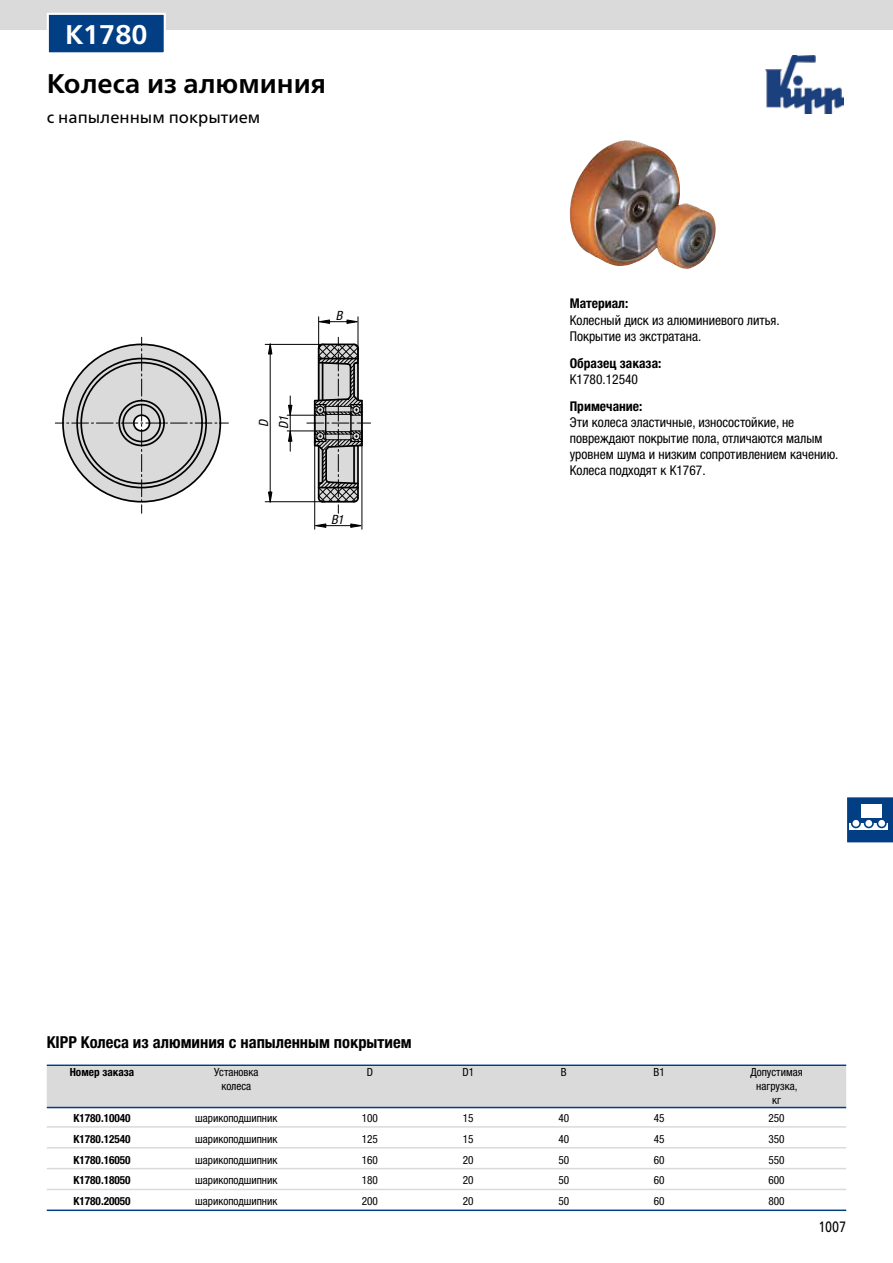
<style>
.page{position:relative;width:893px;height:1263px;background:#fff}
.page>*{position:absolute;margin:0;border:0;box-sizing:border-box;transform-origin:0 0}
.t1{font:700 27px "Frutiger Neue LTW1 G";color:#000}
.t2{font:700 27px "Frutiger Neue LTW1 G";color:#fff}
.t3{font:700 condensed 16.5px "Helvetica Neue LTW1 G";color:#000}
.t4{font:16.5px "Frutiger Neue LTW1 G";color:#000}
.t5{font:15px "Frutiger Neue LTW1 G";color:#000;scale:.81 1}
.t6{font:condensed 13.5px/16.2px "Helvetica Neue LTW1 G";color:#000}
.t7{font:700 condensed 13.5px "Helvetica Neue LTW1 G";color:#000}
.t8{font:italic condensed 12.75px/19.8px "Helvetica Neue LTW1 G";color:#000}
.t9{font:condensed 11.25px/14px "Helvetica Neue LTW1 G";color:#000;text-align:center}
.t10{font:700 condensed 11.25px "Helvetica Neue LTW1 G";color:#000}
</style>
<div class="page">
<img style="left:765px;top:55px;width:79px;height:58px">
<div style="left:0;top:0;width:893px;height:30px;background:#dadada"></div>
<svg style="left:847px;top:797px;width:46px;height:46px"></svg>
<img style="left:570px;top:140px;width:146px;height:129px">
<hr style="left:318px;top:317px;width:1px;height:44px;background:#000">
<hr style="left:358px;top:317px;width:1px;height:44px;background:#000">
<hr style="left:314px;top:423px;width:1px;height:106px;background:#000">
<hr style="left:361px;top:431px;width:1px;height:98px;background:#000">
<hr style="left:265px;top:501px;width:60px;height:1px;background:#000">
<hr style="left:265px;top:344px;width:60px;height:1px;background:#000">
<svg style="left:350px;top:523px;width:13px;height:5px"></svg>
<svg style="left:314px;top:523px;width:13px;height:5px"></svg>
<svg style="left:346px;top:319px;width:13px;height:5px"></svg>
<svg style="left:318px;top:319px;width:12px;height:5px"></svg>
<svg style="left:267px;top:343px;width:6px;height:12px"></svg>
<svg style="left:267px;top:491px;width:6px;height:12px"></svg>
<hr style="left:270px;top:346px;width:1px;height:155px;background:#000">
<hr style="left:321px;top:321px;width:34px;height:1px;background:#000">
<hr style="left:317px;top:525px;width:43px;height:1px;background:#000">
<svg style="left:55px;top:337px;width:173px;height:176px"></svg>
<svg style="left:287px;top:337px;width:84px;height:176px"></svg>
<div style="left:48px;top:14px;width:117px;height:39px;background:#023e84"></div>
<div style="left:47px;top:13px;width:119px;height:41px;border:2px solid #fff"></div>
<hr style="left:47px;top:1064px;width:799px;height:2px;background:#023e84">
<div style="left:47px;top:1066px;width:799px;height:41px;background:#dadada"></div>
<hr style="left:47px;top:1107px;width:799px;height:1px;background:#023e84">
<hr style="left:47px;top:1126px;width:799px;height:2px;background:#dadada">
<hr style="left:47px;top:1147px;width:799px;height:1px;background:#dadada">
<hr style="left:47px;top:1168px;width:799px;height:1px;background:#dadada">
<hr style="left:47px;top:1189px;width:799px;height:1px;background:#dadada">
<hr style="left:47px;top:1209px;width:799px;height:2px;background:#023e84">
<h1 class="t2" style="left:65px;top:18px;width:84px">K1780</h1>
<h1 class="t1" style="left:47px;top:67px;width:281px">Колеса из алюминия</h1>
<p class="t4" style="left:47px;top:105px;width:215px">с напыленным покрытием</p>
<p class="t8" style="left:254px;top:429px;width:15px;rotate:-90deg">D<br>D1</p>
<p class="t8" style="left:336px;top:305px;width:8px">B</p>
<p class="t8" style="left:331px;top:510px;width:14px">B1</p>
<p class="t7" style="left:570px;top:295px;width:60px">Материал:</p>
<p class="t6" style="left:570px;top:312px;width:211px">Колесный диск из алюминиевого литья.<br>Покрытие из экстратана.</p>
<p class="t7" style="left:570px;top:355px;width:93px">Образец заказа:</p>
<p class="t6" style="left:570px;top:371px;width:70px">K1780.12540</p>
<p class="t7" style="left:570px;top:398px;width:74px">Примечание:</p>
<p class="t6" style="left:570px;top:414px;width:270px">Эти колеса эластичные, износостойкие, не повреждают покрытие пола, отличаются малым уровнем шума и низким сопротивлением качению.<br>Колеса подходят к K1767.</p>
<p class="t3" style="left:47px;top:1033px;width:366px">KIPP Колеса из алюминия с напыленным покрытием</p>
<p class="t10" style="left:70px;top:1066px;width:66px">Номер заказа</p>
<p class="t9" style="left:214px;top:1065px;width:46px">Установка</p>
<p class="t9" style="left:367px;top:1065px;width:8px">D</p>
<p class="t9" style="left:462px;top:1065px;width:13px">D1</p>
<p class="t9" style="left:561px;top:1065px;width:7px">B</p>
<p class="t9" style="left:654px;top:1065px;width:13px">B1</p>
<p class="t9" style="left:750px;top:1065px;width:54px">Допустимая</p>
<p class="t9" style="left:221px;top:1079px;width:31px">колеса</p>
<p class="t9" style="left:756px;top:1079px;width:43px">нагрузка, кг</p>
<p class="t10" style="left:73px;top:1111px;width:59px">K1780.10040</p>
<p class="t9" style="left:195px;top:1111px;width:84px">шарикоподшипник</p>
<p class="t9" style="left:362px;top:1111px;width:18px">100</p>
<p class="t9" style="left:463px;top:1111px;width:12px">15</p>
<p class="t9" style="left:558px;top:1111px;width:12px">40</p>
<p class="t9" style="left:654px;top:1111px;width:12px">45</p>
<p class="t9" style="left:768px;top:1111px;width:18px">250</p>
<p class="t10" style="left:73px;top:1132px;width:59px">K1780.12540</p>
<p class="t9" style="left:195px;top:1132px;width:84px">шарикоподшипник</p>
<p class="t9" style="left:362px;top:1132px;width:18px">125</p>
<p class="t9" style="left:463px;top:1132px;width:12px">15</p>
<p class="t9" style="left:558px;top:1132px;width:12px">40</p>
<p class="t9" style="left:654px;top:1132px;width:12px">45</p>
<p class="t9" style="left:768px;top:1132px;width:18px">350</p>
<p class="t10" style="left:73px;top:1153px;width:59px">K1780.16050</p>
<p class="t9" style="left:195px;top:1153px;width:84px">шарикоподшипник</p>
<p class="t9" style="left:362px;top:1153px;width:18px">160</p>
<p class="t9" style="left:463px;top:1153px;width:12px">20</p>
<p class="t9" style="left:558px;top:1153px;width:12px">50</p>
<p class="t9" style="left:654px;top:1153px;width:12px">60</p>
<p class="t9" style="left:768px;top:1153px;width:18px">550</p>
<p class="t10" style="left:73px;top:1174px;width:59px">K1780.18050</p>
<p class="t9" style="left:195px;top:1173px;width:84px">шарикоподшипник</p>
<p class="t9" style="left:362px;top:1173px;width:18px">180</p>
<p class="t9" style="left:463px;top:1173px;width:12px">20</p>
<p class="t9" style="left:558px;top:1173px;width:12px">50</p>
<p class="t9" style="left:654px;top:1173px;width:12px">60</p>
<p class="t9" style="left:768px;top:1173px;width:18px">600</p>
<p class="t10" style="left:73px;top:1194px;width:59px">K1780.20050</p>
<p class="t9" style="left:195px;top:1194px;width:84px">шарикоподшипник</p>
<p class="t9" style="left:362px;top:1194px;width:18px">200</p>
<p class="t9" style="left:463px;top:1194px;width:12px">20</p>
<p class="t9" style="left:558px;top:1194px;width:12px">50</p>
<p class="t9" style="left:654px;top:1194px;width:12px">60</p>
<p class="t9" style="left:768px;top:1194px;width:18px">800</p>
<p class="t5" style="left:818px;top:1215px;width:36px">1007</p>
</div>
